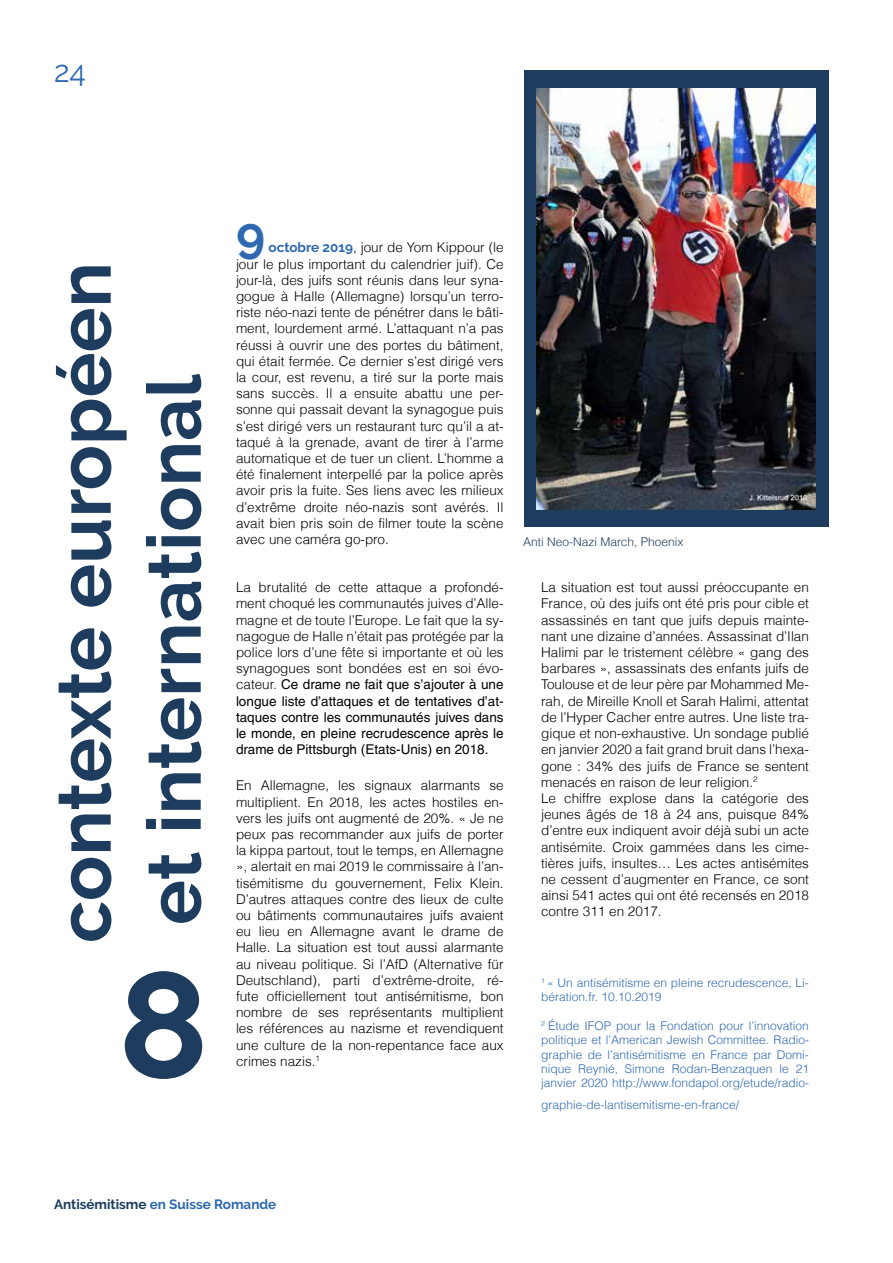
<style>
.page{position:relative;width:893px;height:1263px;background:#fff}
.page>*{position:absolute;margin:0;border:0;box-sizing:border-box;transform-origin:0 0}
.t1{font:700 150px "Raleway";color:#1d3c5e}
.t2{font:700 75px/90px "Raleway";color:#1d3c5e}
.t3{font:700 49.5px "Raleway";color:#2e69af}
.t4{font:30px "Raleway";color:#306ab0}
.t5{font:300 13.5px/16.2px "Helvetica";color:#020203;text-align:justify}
.t6{font:700 13.5px "Raleway";color:#2e69af}
.t7{font:300 12px/14.4px "Helvetica";color:#306ab0}
.t8{font:300 12px "Helvetica";color:#1d3c5e}
.s1{font-family:"Raleway";font-weight:700;color:#2e69af}
.s2{font-weight:400}
.s3{color:#1d3c5e}
</style>
<div class="page">
<hr style="left:892px;top:0;width:1px;height:1263px;background:#1d3c5e">
<div style="left:524px;top:70px;width:304px;height:457px;background:#1d3c5e"></div>
<img style="left:536px;top:89px;width:280px;height:420px">
<h3 class="t4" style="left:54px;top:54px;width:34px">24</h3>
<h2 class="t2" style="left:40px;top:943px;width:682px;rotate:-90deg">contexte européen et international</h2>
<h1 class="t1" style="left:118px;top:939px;width:92px">8</h1>
<h3 class="t3" style="left:236px;top:207px;width:31px">9</h3>
<p class="t5" style="left:236px;top:239px;width:269px;text-indent:33px"><span class="s1">octobre 2019</span>, jour de Yom Kippour (le jour le plus important du calendrier juif). Ce jour-là, des juifs sont réunis dans leur syna&shy;gogue à Halle (Allemagne) lorsqu’un terro&shy;riste néo-nazi tente de pénétrer dans le bâti&shy;ment, lourdement armé. L’attaquant n’a pas réussi à ouvrir une des portes du bâtiment, qui était fermée. Ce dernier s’est dirigé vers la cour, est revenu, a tiré sur la porte mais sans succès. Il a ensuite abattu une per&shy;sonne qui passait devant la synagogue puis s’est dirigé vers un restaurant turc qu’il a at&shy;taqué à la grenade, avant de tirer à l’arme automatique et de tuer un client. L’homme a été finalement interpellé par la police après avoir pris la fuite. Ses liens avec les milieux d’extrême droite néo-nazis sont avérés. Il avait bien pris soin de filmer toute la scène avec une caméra go-pro.</p>
<p class="t5" style="left:236px;top:579px;width:269px">La brutalité de cette attaque a profondé&shy;ment choqué les communautés juives d’Alle&shy;magne et de toute l’Europe. Le fait que la sy&shy;nagogue de Halle n’était pas protégée par la police lors d’une fête si importante et où les synagogues sont bondées est en soi évo&shy;cateur. <span class="s2">Ce drame ne fait que s’ajouter à une longue liste d’attaques et de tentatives d’at&shy;taques contre les communautés juives dans le monde, en pleine recrudescence après le drame de Pittsburgh (Etats-Unis) en 2018.</span></p>
<p class="t5" style="left:236px;top:777px;width:269px">En Allemagne, les signaux alarmants se multiplient. En 2018, les actes hostiles en&shy;vers les juifs ont augmenté de 20%. « Je ne peux pas recommander aux juifs de porter la kippa partout, tout le temps, en Allemagne », alertait en mai 2019 le commissaire à l’an&shy;tisémitisme du gouvernement, Felix Klein.<br>D’autres attaques contre des lieux de culte ou bâtiments communautaires juifs avaient eu lieu en Allemagne avant le drame de Halle. La situation est tout aussi alarmante au niveau politique. Si l’AfD (Alternative für Deutschland), parti d’extrême-droite, ré&shy;fute officiellement tout antisémitisme, bon nombre de ses représentants multiplient les références au nazisme et revendiquent une culture de la non-repentance face aux crimes nazis.<sup>1</sup></p>
<p class="t8" style="left:523px;top:534px;width:162px">Anti Neo-Nazi March, Phoenix</p>
<p class="t5" style="left:541px;top:579px;width:269px;text-align:left">La situation est tout aussi préoccupante en France, où des juifs ont été pris pour cible et assassinés en tant que juifs depuis mainte&shy;nant une dizaine d’années. Assassinat d’Ilan Halimi par le tristement célèbre « gang des barbares », assassinats des enfants juifs de Toulouse et de leur père par Mohammed Me&shy;rah, de Mireille Knoll et Sarah Halimi, attentat de l’Hyper Cacher entre autres. Une liste tra&shy;gique et non-exhaustive. Un sondage publié en janvier 2020 a fait grand bruit dans l’hexa&shy;gone : 34% des juifs de France se sentent menacés en raison de leur religion.<sup>2<br></sup>Le chiffre explose dans la catégorie des jeunes âgés de 18 à 24 ans, puisque 84% d’entre eux indiquent avoir déjà subi un acte antisémite. Croix gammées dans les cime&shy;tières juifs, insultes… Les actes antisémites ne cessent d’augmenter en France, ce sont ainsi 541 actes qui ont été recensés en 2018 contre 311 en 2017.</p>
<p class="t7" style="left:541px;top:975px;width:269px"><sup>1</sup> « Un antisémitisme en pleine recrudescence, Li&shy;bération.fr. 10.10.2019</p>
<p class="t7" style="left:541px;top:1018px;width:269px;text-align:justify"><sup>2</sup> Étude IFOP pour la Fondation pour l’innovation politique et l’American Jewish Committee. Radio&shy;graphie de l’antisémitisme en France par Domi&shy;nique Reynié, Simone Rodan-Benzaquen le 21 janvier 2020 http://www.fondapol.org/etude/radio-</p>
<p class="t7" style="left:541px;top:1097px;width:200px">graphie-de-lantisemitisme-en-france/</p>
<p class="t6" style="left:54px;top:1196px;width:224px"><span class="s3">Antisémitisme</span> en Suisse Romande</p>
</div>
